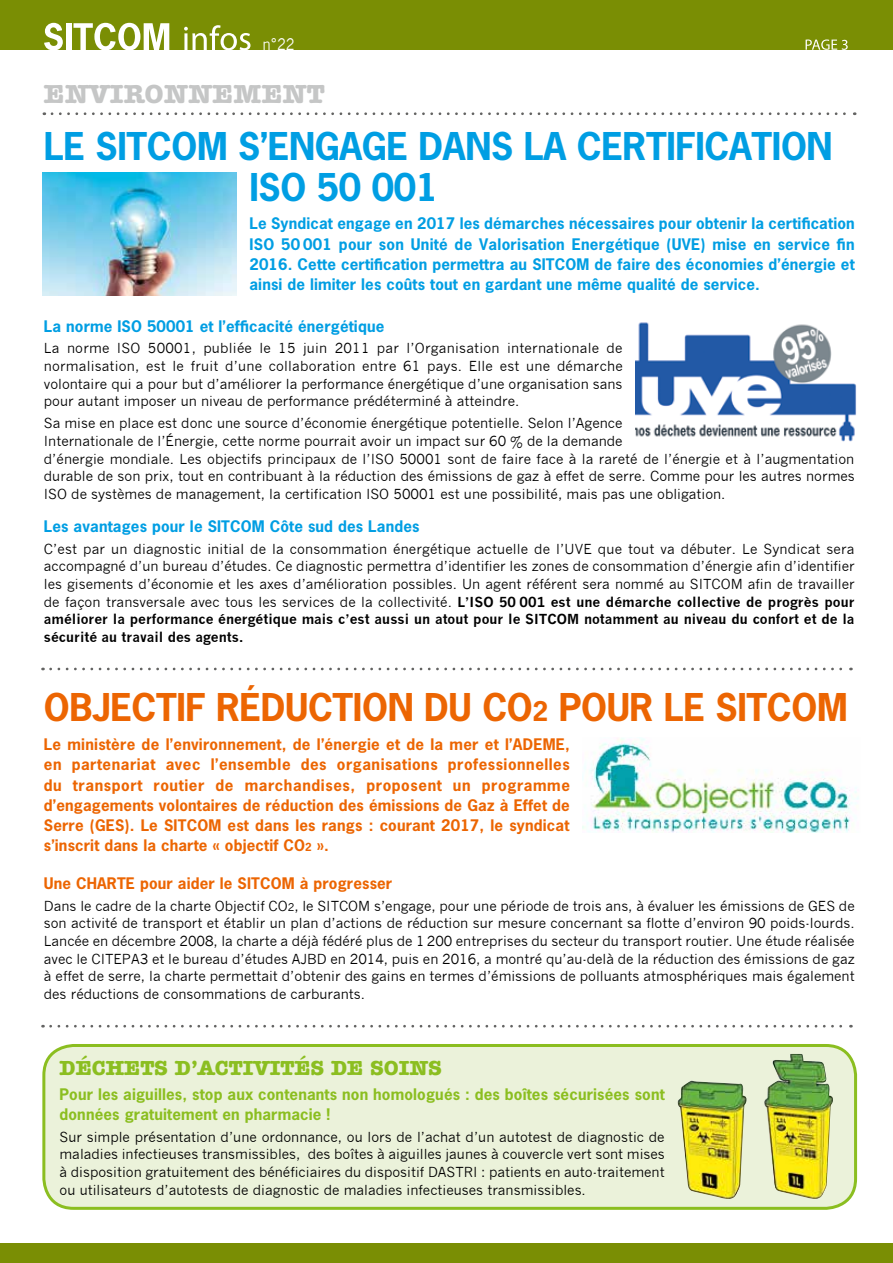
<style>
.page{position:relative;width:893px;height:1263px;background:#fff}
.page>*{position:absolute;margin:0;border:0;box-sizing:border-box;transform-origin:0 0}
.t1{font:700 36px/40.5px "News Gothic";letter-spacing:-.01em;color:#009ee3}
.t2{font:700 36px "News Gothic";letter-spacing:-.01em;color:#ec6502}
.t3{font:700 27px "Amer Typewriter IT Cby BT";color:#c5c6c6}
.t4{font:700 21px "Amer Typewriter IT Cby BT";color:#8bbe20}
.t5{font:15.6px "News Gothic";color:#fff;scale:.9 1}
.t6{font:700 15px/20.2px "News Gothic";letter-spacing:.01em;color:#ec6502;text-align:justify}
.t7{font:700 15px/20.2px "News Gothic";letter-spacing:.01em;color:#009ee3;text-align:justify}
.t8{font:700 15px/20.2px "News Gothic";letter-spacing:.01em;color:#8bbe20}
.t9{font:13.5px/17.7px "News Gothic";color:#000;text-align:justify}
.s1{font-weight:700}
.s2{font-size:25.5px}
.s3{font-size:10.5px}
</style>
<div class="page">
<div style="left:0;top:0;width:893px;height:49px;background:#7a8e04"></div>
<svg style="left:44px;top:23px;width:19px;height:27px"></svg>
<div style="left:66px;top:23px;width:5px;height:27px;background:#fff"></div>
<svg style="left:73px;top:23px;width:96px;height:27px"></svg>
<svg style="left:184px;top:25px;width:66px;height:25px"></svg>
<svg style="left:806px;top:39px;width:42px;height:11px"></svg>
<div style="left:0;top:1243px;width:893px;height:20px;background:#7a8e04"></div>
<svg style="left:52px;top:112px;width:803px;height:3px"></svg>
<svg style="left:51px;top:668px;width:800px;height:2px"></svg>
<svg style="left:51px;top:1025px;width:800px;height:2px"></svg>
<img style="left:43px;top:172px;width:194px;height:124px">
<img style="left:635px;top:322px;width:221px;height:120px">
<img style="left:583px;top:737px;width:276px;height:95px">
<div style="left:44px;top:1045px;width:811px;height:163px;background:#ebf2da;border-radius:30px"></div>
<div style="left:42px;top:1044px;width:815px;height:166px;border:3px solid #8bbe20;border-radius:30px"></div>
<img style="left:678px;top:1054px;width:155px;height:145px">
<p class="t5" style="left:263px;top:36px;width:37px">n°22</p>
<h2 class="t3" style="left:44px;top:76px;width:283px">ENVIRONNEMENT</h2>
<h1 class="t1" style="left:249px;top:125px;width:585px;text-indent:-206px">LE SITCOM S’ENGAGE DANS LA CERTIFICATION<br>ISO 50 001</h1>
<p class="t7" style="left:249px;top:213px;width:607px">Le Syndicat engage en 2017 les démarches nécessaires pour obtenir la certification ISO 50 001 pour son Unité de Valorisation Energétique (UVE) mise en service fin 2016. Cette certification permettra au SITCOM de faire des économies d’énergie et ainsi de limiter les coûts tout en gardant une même qualité de service.</p>
<p class="t7" style="left:44px;top:315px;width:342px">La norme ISO 50001 et l’efficacité énergétique</p>
<p class="t9" style="left:44px;top:340px;width:580px">La norme ISO 50001, publiée le 15 juin 2011 par l’Organisation internationale de normalisation, est le fruit d’une collaboration entre 61 pays. Elle est une démarche volontaire qui a pour but d’améliorer la performance énergétique d’une organisation sans pour autant imposer un niveau de performance prédéterminé à atteindre.</p>
<p class="t9" style="left:44px;top:415px;width:812px;text-align:left">Sa mise en place est donc une source d’économie énergétique potentielle. Selon l’Agence<br>Internationale de l’Énergie, cette norme pourrait avoir un impact sur 60 % de la demande<br>d’énergie mondiale. Les objectifs principaux de l’ISO 50001 sont de faire face à la rareté de l’énergie et à l’augmentation durable de son prix, tout en contribuant à la réduction des émissions de gaz à effet de serre. Comme pour les autres normes ISO de systèmes de management, la certification ISO 50001 est une possibilité, mais pas une obligation.</p>
<p class="t7" style="left:44px;top:516px;width:377px">Les avantages pour le SITCOM Côte sud des Landes</p>
<p class="t9" style="left:44px;top:540px;width:812px">C’est par un diagnostic initial de la consommation énergétique actuelle de l’UVE que tout va débuter. Le Syndicat sera accompagné d’un bureau d’études. Ce diagnostic permettra d’identifier les zones de consommation d’énergie afin d’identifier les gisements d’économie et les axes d’amélioration possibles. Un agent référent sera nommé au SITCOM afin de travailler de façon transversale avec tous les services de la collectivité. <span class="s1">L’ISO 50 001 est une démarche collective de progrès pour améliorer la performance énergétique mais c’est aussi un atout pour le SITCOM notamment au niveau du confort et de la sécurité au travail des agents.</span></p>
<h1 class="t2" style="left:44px;top:684px;width:805px">OBJECTIF RÉDUCTION DU CO<span class="s2">2</span> POUR LE SITCOM</h1>
<p class="t6" style="left:44px;top:734px;width:528px">Le ministère de l’environnement, de l’énergie et de la mer et l’ADEME, en partenariat avec l’ensemble des organisations professionnelles du transport routier de marchandises, proposent un programme d’engagements volontaires de réduction des émissions de Gaz à Effet de Serre (GES). Le SITCOM est dans les rangs : courant 2017, le syndicat s’inscrit dans la charte « objectif CO<span class="s3">2</span> ».</p>
<p class="t6" style="left:44px;top:872px;width:350px">Une CHARTE pour aider le SITCOM à progresser</p>
<p class="t9" style="left:44px;top:897px;width:812px">Dans le cadre de la charte Objectif CO<span class="s3">2</span>, le SITCOM s’engage, pour une période de trois ans, à évaluer les émissions de GES de son activité de transport et établir un plan d’actions de réduction sur mesure concernant sa flotte d’environ 90 poids-lourds.<br>Lancée en décembre 2008, la charte a déjà fédéré plus de 1 200 entreprises du secteur du transport routier. Une étude réalisée avec le CITEPA3 et le bureau d’études AJBD en 2014, puis en 2016, a montré qu’au-delà de la réduction des émissions de gaz à effet de serre, la charte permettait d’obtenir des gains en termes d’émissions de polluants atmosphériques mais également des réductions de consommations de carburants.</p>
<h3 class="t4" style="left:60px;top:1054px;width:384px">DÉCHETS D’ACTIVITÉS DE SOINS</h3>
<p class="t8" style="left:60px;top:1083px;width:607px">Pour les aiguilles, stop aux contenants non homologués : des boîtes sécurisées sont données gratuitement en pharmacie !</p>
<p class="t9" style="left:60px;top:1128px;width:607px">Sur simple présentation d’une ordonnance, ou lors de l’achat d’un autotest de diagnostic de maladies infectieuses transmissibles, des boîtes à aiguilles jaunes à couvercle vert sont mises à disposition gratuitement des bénéficiaires du dispositif DASTRI : patients en auto-traitement ou utilisateurs d’autotests de diagnostic de maladies infectieuses transmissibles.</p>
</div>
